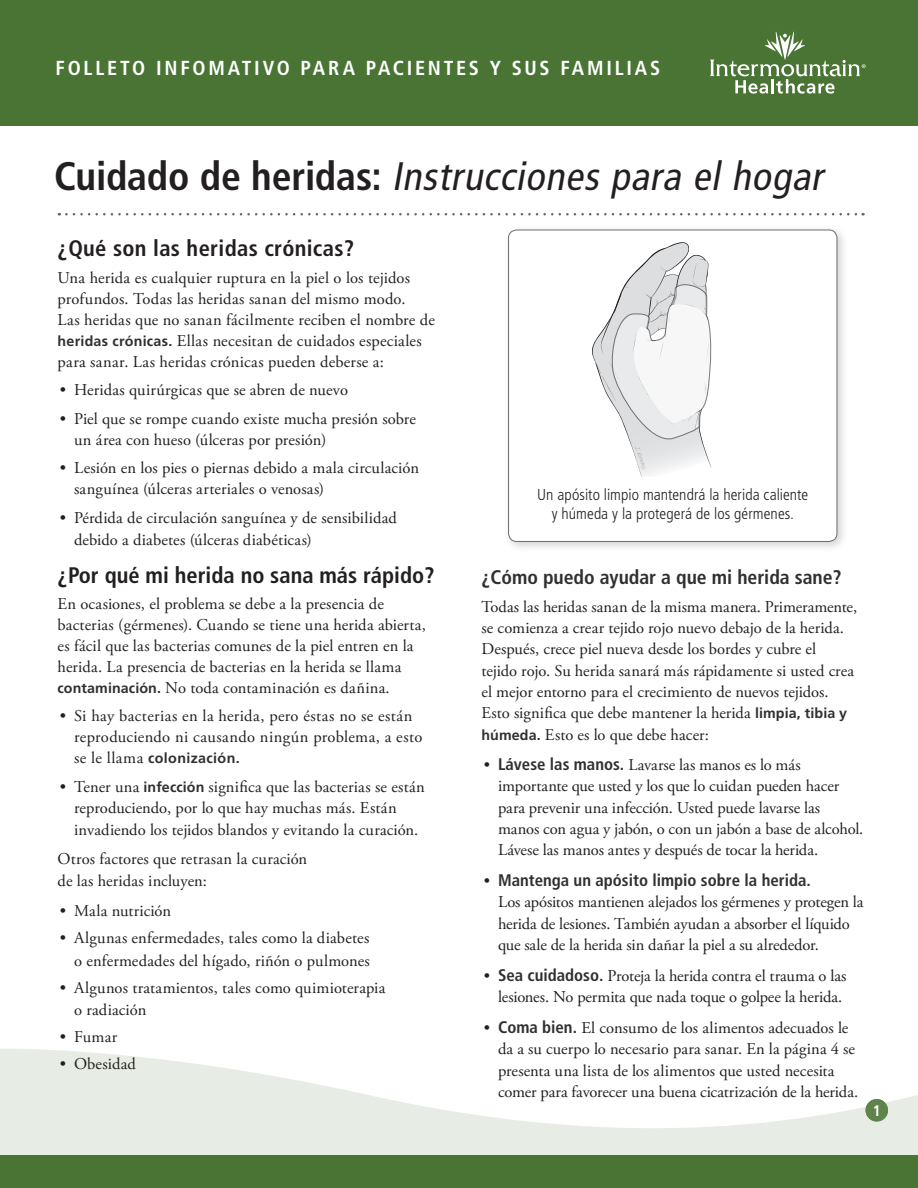
<style>
.page{position:relative;width:918px;height:1188px;background:#fff}
.page>*{position:absolute;margin:0;border:0;box-sizing:border-box;transform-origin:0 0}
.t1{font:italic condensed 39.75px "Frutiger LT Std";color:#231f20}
.Main{font:700 condensed 22.5px "Frutiger LT Std";color:#231f20}
.t2{font:700 condensed 20.25px "Frutiger LT Std";letter-spacing:.14em;color:#fff}
.t3{font:700 condensed 20.25px "Frutiger LT Std";letter-spacing:.3em;color:#fff}
.Level_2{font:700 condensed 19.65px "Frutiger LT Std";color:#312f30}
.t4{font:700 condensed 16.8px "Frutiger LT Std";color:#312f30}
.Level_2-2{font:16.5px/21.3px "Adobe Garamond Pro";color:#231f20}
.Main-2{font:16.5px/21px "Adobe Garamond Pro";letter-spacing:.01em;color:#231f20}
.Level_2-3{font:16.5px/21px "Adobe Garamond Pro";letter-spacing:.025em;color:#231f20}
.t5{font:300 condensed 15.75px/18.9px "Frutiger LT Std";letter-spacing:.005em;color:#231f20;text-align:center}
.t6{font:700 condensed 15.45px "Frutiger LT Std";color:#fff}
.t7{font:700 14.25px "Frutiger LT Std";letter-spacing:.03em;color:#312f30}
.s1{font-weight:700;font-style:normal}
.s2{font-family:"Frutiger LT Std";font-weight:700;font-size:14.25px;color:#312f30}
.s3{font-family:"Adobe Garamond Pro";font-weight:400;font-size:16.5px;color:#231f20}
.s4{font-size:13.5px}
.s5{font-family:"Frutiger LT Std";font-weight:700;font-stretch:condensed;font-size:16.8px;color:#312f30}
.s6{font-family:"Adobe Garamond Pro";font-weight:400;font-stretch:normal;font-size:16.5px;color:#231f20}
</style>
<div class="page">
<svg style="left:0;top:1048px;width:918px;height:107px;fill:#e7ede4"></svg>
<div style="left:0;top:1155px;width:918px;height:33px;background:#497434"></div>
<div style="left:866px;top:1099px;width:22px;height:22px;background:#5e844b;border-radius:50%"></div>
<div style="left:0;top:0;width:918px;height:126px;background:#497434"></div>
<svg style="left:710px;top:32px;width:156px;height:62px"></svg>
<svg style="left:66px;top:213px;width:798px;height:2px"></svg>
<div style="left:503px;top:224px;width:346px;height:329px;background:#231f20;opacity:.2"></div>
<div style="left:509px;top:230px;width:328px;height:311px;background:#fff;border-radius:8px"></div>
<div style="left:508px;top:230px;width:329px;height:312px;border:1px solid #6c6d70;border-radius:8px"></div>
<svg style="left:592px;top:242px;width:120px;height:235px"></svg>
<p class="t2" style="left:56px;top:56px;width:606px">FOLLETO INFOMATIVO PARA PACIENTES Y SUS FAMILIAS</p>
<p class="t3" style="left:56px;top:58px;width:455px">PARA PACIENTES Y SUS FAMILIAS</p>
<p class="t1" style="left:54px;top:154px;width:778px"><span class="s1">C u i d a d o d e h e r i d a s :</span> Instrucciones para el hogar</p>
<p class="Main" style="left:58px;top:235px;width:298px">¿Qué son las heridas crónicas?</p>
<p class="Main-2" style="left:58px;top:268px;width:379px">Una herida es cualquier ruptura en la piel o los tejidos profundos. Todas las heridas sanan del mismo modo.<br>Las heridas que no sanan fácilmente reciben el nombre de <span class="s2">heridas crónicas.</span> Ellas necesitan de cuidados especiales para sanar. Las heridas crónicas pueden deberse a:</p>
<p class="Level_2-2" style="left:60px;top:380px;width:290px">• Heridas quirúrgicas que se abren de nuevo</p>
<p class="Level_2-2" style="left:74px;top:409px;width:343px;text-indent:-14px">• Piel que se rompe cuando existe mucha presión sobre un área con hueso (úlceras por presión)</p>
<p class="Level_2-2" style="left:74px;top:458px;width:346px;text-indent:-14px">• Lesión en los pies o piernas debido a mala circulación sanguínea (úlceras arteriales o venosas)</p>
<p class="Level_2-2" style="left:74px;top:507px;width:324px;line-height:22.5px;text-indent:-14px">• Pérdida de circulación sanguínea y de sensibilidad debido a diabetes (úlceras diabéticas)</p>
<p class="Main" style="left:58px;top:562px;width:379px">¿Por qué mi herida no sana más rápido?</p>
<p class="Main-2" style="left:58px;top:594px;width:370px">En ocasiones, el problema se debe a la presencia de bacterias (gérmenes). Cuando se tiene una herida abierta, es fácil que las bacterias comunes de la piel entren en la herida. La presencia de bacterias en la herida se llama <span class="s2">contaminación.</span> No toda contaminación es dañina.</p>
<p class="Level_2-3" style="left:74px;top:706px;width:350px;text-indent:-14px">• Si hay bacterias en la herida, pero éstas no se están reproduciendo ni causando ningún problema, a esto</p>
<p class="t7" style="left:74px;top:750px;width:167px"><span class="s3">se le llama</span> colonización.</p>
<p class="Level_2-2" style="left:74px;top:777px;width:352px;text-indent:-14px">• Tener una <span class="s2">infección</span> significa que las bacterias se están reproduciendo, por lo que hay muchas más. Están</p>
<p class="Level_2-2" style="left:74px;top:820px;width:346px">invadiendo los tejidos blandos y evitando la curación.</p>
<p class="Main-2" style="left:58px;top:848px;width:251px;line-height:22.5px">Otros factores que retrasan la curación de las heridas incluyen:</p>
<p class="Level_2-2" style="left:60px;top:901px;width:113px">• Mala nutrición</p>
<p class="Level_2-2" style="left:60px;top:928px;width:312px;line-height:22.5px;text-align:right">• Algunas enfermedades, tales como la diabetes o enfermedades del hígado, riñón o pulmones</p>
<p class="Level_2-2" style="left:74px;top:977px;width:313px;line-height:22.5px;text-indent:-14px">• Algunos tratamientos, tales como quimioterapia o radiación</p>
<p class="Level_2-2" style="left:60px;top:1027px;width:59px">• Fumar</p>
<p class="Level_2-2" style="left:60px;top:1054px;width:78px">• Obesidad</p>
<p class="t5" style="left:537px;top:485px;width:273px">Un apósito limpio mantendrá la herida caliente y húmeda y la protegerá de los gérmenes<span class="s4">.</span></p>
<p class="Level_2" style="left:482px;top:566px;width:362px">¿Cómo puedo ayudar a que mi herida sane?</p>
<p class="Level_2-2" style="left:482px;top:596px;width:377px">Todas las heridas sanan de la misma manera. Primeramente, se comienza a crear tejido rojo nuevo debajo de la herida.<br>Después, crece piel nueva desde los bordes y cubre el<br>tejido rojo. Su herida sanará más rápidamente si usted crea el mejor entorno para el crecimiento de nuevos tejidos.<br>Esto significa que debe mantener la herida <span class="s2">limpia, tibia y húmeda.</span> Esto es lo que debe hacer:</p>
<p class="Level_2-2" style="left:498px;top:755px;width:367px;text-indent:-14px">• <span class="s5">Lávese las manos.</span> Lavarse las manos es lo más importante que usted y los que lo cuidan pueden hacer para prevenir una infección. Usted puede lavarse las manos con agua y jabón, o con un jabón a base de alcohol.<br>Lávese las manos antes y después de tocar la herida.</p>
<p class="t4" style="left:484px;top:870px;width:329px"><span class="s6">•</span> Mantenga un apósito limpio sobre la herida.</p>
<p class="Level_2-2" style="left:498px;top:892px;width:367px">Los apósitos mantienen alejados los gérmenes y protegen la herida de lesiones. También ayudan a absorber el líquido que sale de la herida sin dañar la piel a su alrededor.</p>
<p class="Level_2-2" style="left:484px;top:966px;width:364px;text-align:right">• <span class="s5">Sea cuidadoso.</span> Proteja la herida contra el trauma o las lesiones. No permita que nada toque o golpee la herida.</p>
<p class="Level_2-2" style="left:498px;top:1018px;width:362px;text-indent:-14px">• <span class="s5">Coma bien.</span> El consumo de los alimentos adecuados le da a su cuerpo lo necesario para sanar. En la página 4 se presenta una lista de los alimentos que usted necesita comer para favorecer una buena cicatrización de la herida.</p>
<p class="t6" style="left:873px;top:1101px;width:10px">1</p>
</div>
